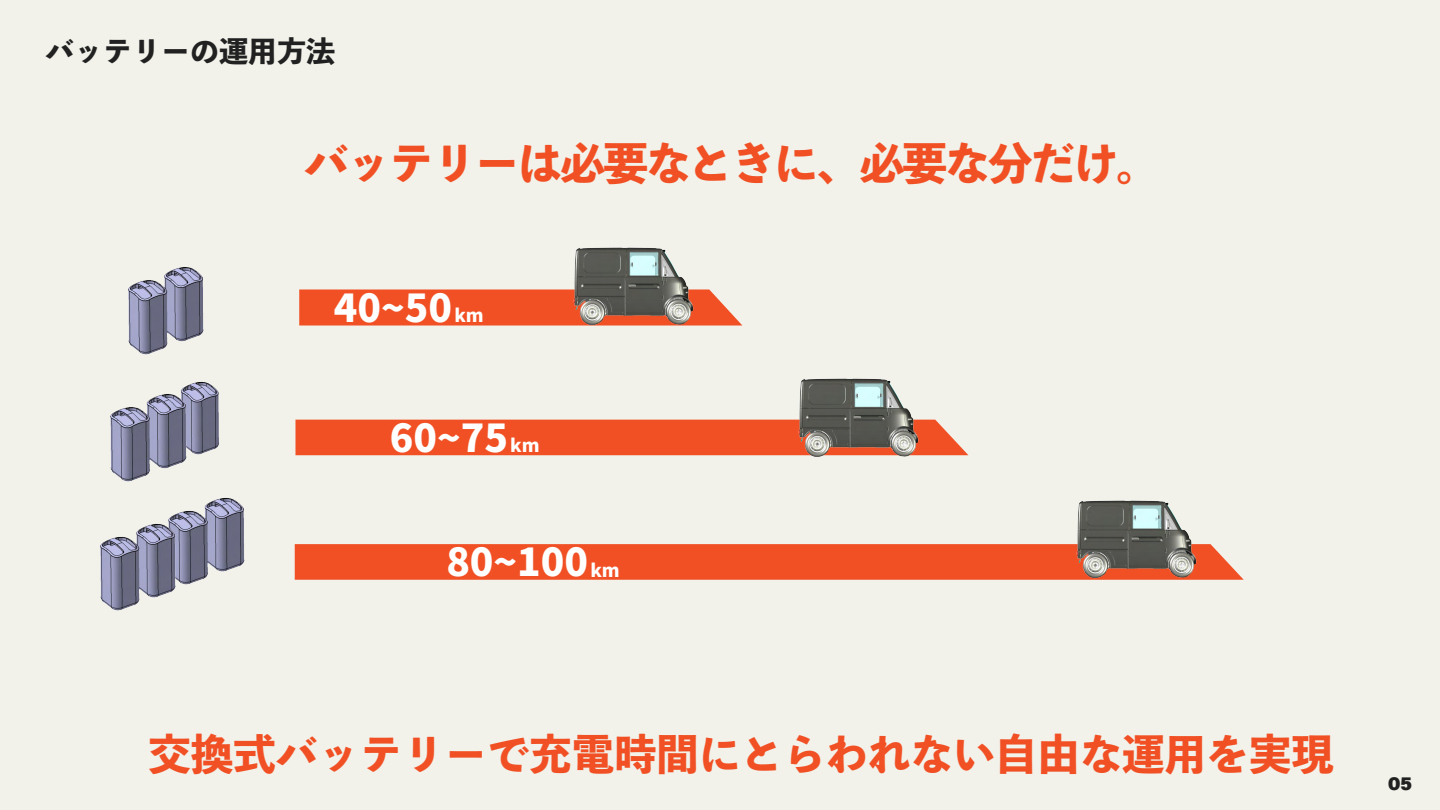
<style>
.page{position:relative;width:1440px;height:810px;background:#f2f2eb}
.page>*{position:absolute;margin:0;border:0;box-sizing:border-box;transform-origin:0 0}
.t1{font:45px "Toppan Bunkyu Midashi Go Std N EB";letter-spacing:-.05em;color:#f15024}
.t2{font:42.38px "Toppan Bunkyu Midashi Go Std N EB";color:#f15024}
.t3{font:38.85px "Corporate Logo Bold ver 2";color:#fff}
.t4{font:29.03px "Toppan Bunkyu Midashi Go Std N EB";color:#212121}
.t5{font:18.15px "Corporate Logo Bold ver 2";color:#fff}
.t6{font:900 18px "Forma DJR Text";color:#212121}
</style>
<div class="page">
<svg style="left:299px;top:289px;width:444px;height:37px;background:#f15d34"></svg>
<img style="left:128px;top:267px;width:76px;height:88px">
<img style="left:191px;top:382px;width:28px;height:73px">
<img style="left:110px;top:384px;width:84px;height:98px">
<img style="left:176px;top:498px;width:69px;height:87px">
<img style="left:100px;top:514px;width:83px;height:97px">
<svg style="left:295px;top:419px;width:674px;height:37px;background:#f15b31"></svg>
<svg style="left:294px;top:544px;width:950px;height:36px;background:#f1552a"></svg>
<img style="left:563px;top:247px;width:133px;height:79px">
<img style="left:788px;top:378px;width:133px;height:79px">
<img style="left:1066px;top:500px;width:134px;height:80px">
<p class="t4" style="left:45px;top:29px;width:292px">バッテリーの運用方法</p>
<p class="t1" style="left:304px;top:129px;width:859px">バッテリーは必要なときに、必要な分だけ。</p>
<p class="t3" style="left:334px;top:281px;width:120px">40~50</p>
<p class="t5" style="left:454px;top:303px;width:31px">km</p>
<p class="t3" style="left:390px;top:411px;width:120px">60~75</p>
<p class="t5" style="left:510px;top:433px;width:31px">km</p>
<p class="t3" style="left:446px;top:536px;width:143px">80~100</p>
<p class="t5" style="left:590px;top:558px;width:31px">km</p>
<p class="t2" style="left:148px;top:722px;width:1187px">交換式バッテリーで充電時間にとらわれない自由な運用を実現</p>
<p class="t6" style="left:1388px;top:769px;width:25px">05</p>
</div>
